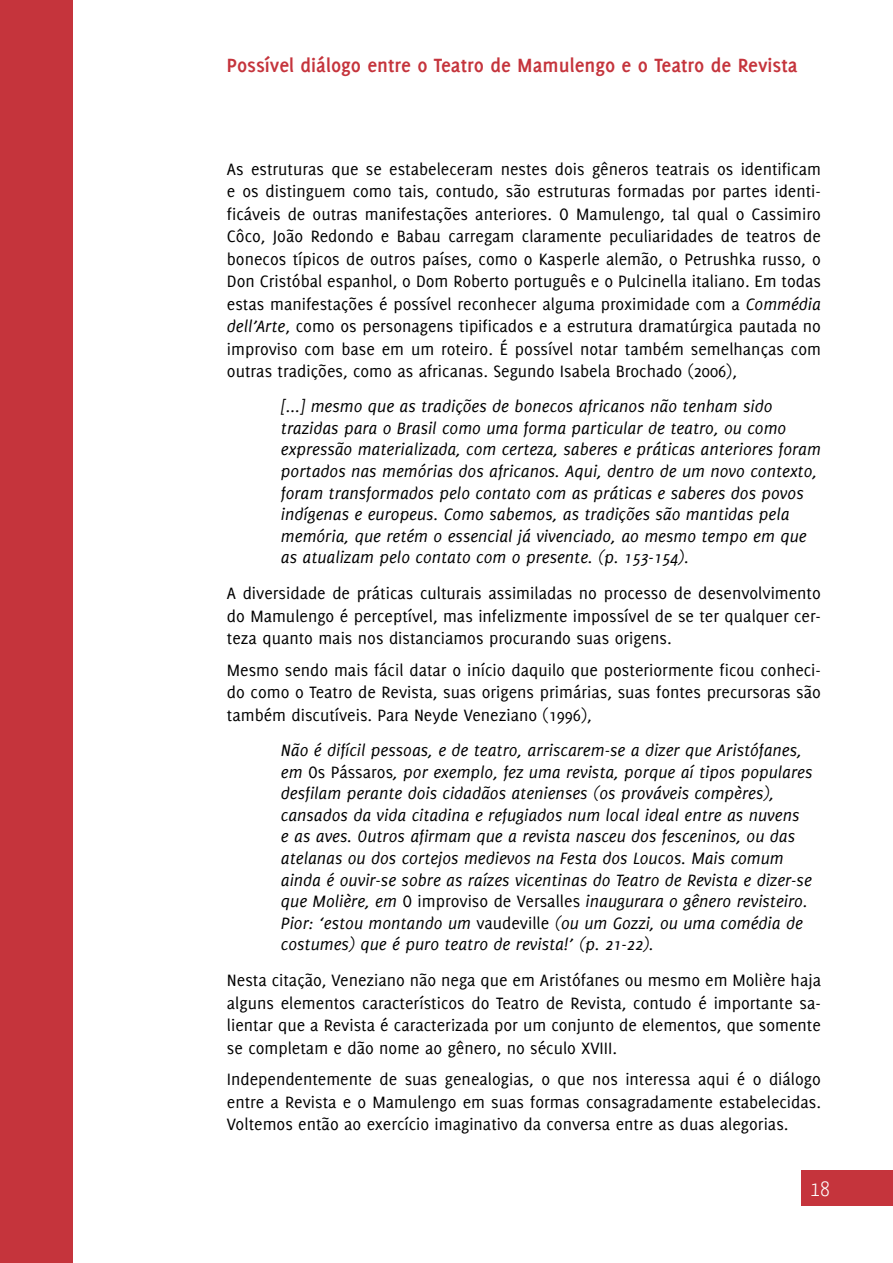
<style>
.page{position:relative;width:893px;height:1263px;background:#fff}
.page>*{position:absolute;margin:0;border:0;box-sizing:border-box;transform-origin:0 0}
.t1{font:700 21px "Delicious";color:#c5343c}
.t2{font:300 21px "Yanone Kaffeesatz";color:#fff}
.t3{font:18px/22.5px "Delicious";color:#000;text-align:justify}
.t4{font:italic 18px/21.6px "Delicious";color:#000}
.s1{font-style:italic}
.s2{font-style:normal}
</style>
<div class="page">
<div style="left:802px;top:1170px;width:91px;height:36px;background:#c5343c"></div>
<div style="left:0;top:0;width:72px;height:1263px;background:#c5343c"></div>
<p class="t1" style="left:227px;top:53px;width:572px">Possível diálogo entre o Teatro de Mamulengo e o Teatro de Revista</p>
<p class="t3" style="left:227px;top:157px;width:596px">As estruturas que se estabeleceram nestes dois gêneros teatrais os identificam e os distinguem como tais, contudo, são estruturas formadas por partes identi&shy;ficáveis de outras manifestações anteriores. O Mamulengo, tal qual o Cassimiro Côco, João Redondo e Babau carregam claramente peculiaridades de teatros de bonecos típicos de outros países, como o Kasperle alemão, o Petrushka russo, o Don Cristóbal espanhol, o Dom Roberto português e o Pulcinella italiano. Em todas estas manifestações é possível reconhecer alguma proximidade com a <span class="s1">Commédia dell’Arte</span>, como os personagens tipificados e a estrutura dramatúrgica pautada no improviso com base em um roteiro. É possível notar também semelhanças com outras tradições, como as africanas. Segundo Isabela Brochado (2006),</p>
<p class="t4" style="left:281px;top:395px;width:541px">[...] mesmo que as tradições de bonecos africanos não tenham sido trazidas para o Brasil como uma forma particular de teatro, ou como expressão materializada, com certeza, saberes e práticas anteriores foram portados nas memórias dos africanos. Aqui, dentro de um novo contexto, foram transformados pelo contato com as práticas e saberes dos povos indígenas e europeus. Como sabemos, as tradições são mantidas pela memória, que retém o essencial já vivenciado, ao mesmo tempo em que as atualizam pelo contato com o presente. (p. 153-154).</p>
<p class="t3" style="left:227px;top:582px;width:596px">A diversidade de práticas culturais assimiladas no processo de desenvolvimento do Mamulengo é perceptível, mas infelizmente impossível de se ter qualquer cer&shy;teza quanto mais nos distanciamos procurando suas origens.</p>
<p class="t3" style="left:227px;top:658px;width:596px">Mesmo sendo mais fácil datar o início daquilo que posteriormente ficou conheci&shy;do como o Teatro de Revista, suas origens primárias, suas fontes precursoras são também discutíveis. Para Neyde Veneziano (1996),</p>
<p class="t4" style="left:281px;top:739px;width:533px">Não é difícil pessoas, e de teatro, arriscarem-se a dizer que Aristófanes, em <span class="s2">Os Pássaros</span>, por exemplo, fez uma revista, porque aí tipos populares desfilam perante dois cidadãos atenienses (os prováveis compères), cansados da vida citadina e refugiados num local ideal entre as nuvens<br>e as aves. Outros afirmam que a revista nasceu dos fesceninos, ou das atelanas ou dos cortejos medievos na Festa dos Loucos. Mais comum ainda é ouvir-se sobre as raízes vicentinas do Teatro de Revista e dizer-se que Molière, em <span class="s2">O improviso de Versalles</span> inaugurara o gênero revisteiro.<br>Pior: ‘estou montando um <span class="s2">vaudeville</span> (ou um Gozzi, ou uma comédia de costumes) que é puro teatro de revista!’ (p. 21-22).</p>
<p class="t3" style="left:227px;top:969px;width:596px">Nesta citação, Veneziano não nega que em Aristófanes ou mesmo em Molière haja alguns elementos característicos do Teatro de Revista, contudo é importante sa&shy;lientar que a Revista é caracterizada por um conjunto de elementos, que somente se completam e dão nome ao gênero, no século XVIII.</p>
<p class="t3" style="left:227px;top:1068px;width:596px">Independentemente de suas genealogias, o que nos interessa aqui é o diálogo entre a Revista e o Mamulengo em suas formas consagradamente estabelecidas.<br>Voltemos então ao exercício imaginativo da conversa entre as duas alegorias.</p>
<p class="t2" style="left:811px;top:1175px;width:20px">18</p>
</div>
